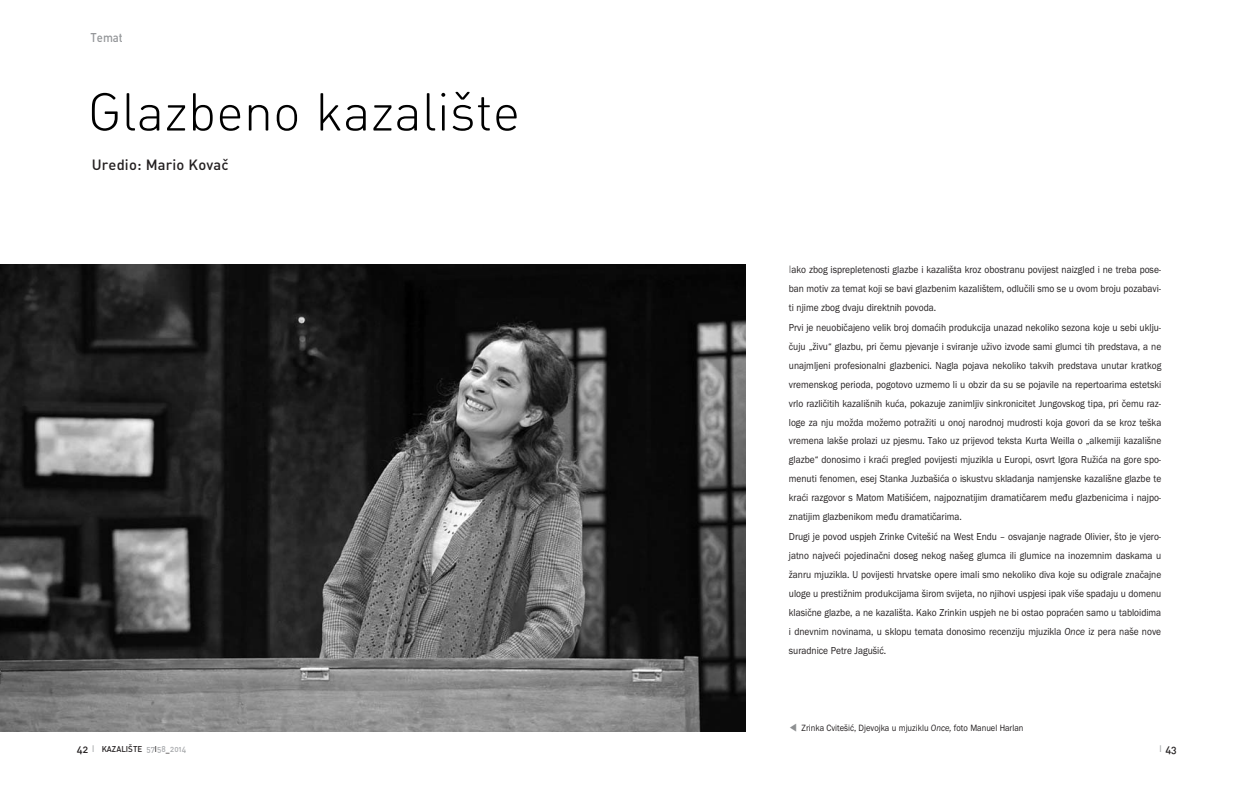
<style>
.page{position:relative;width:1251px;height:798px;background:#fff}
.page>*{position:absolute;margin:0;border:0;box-sizing:border-box;transform-origin:0 0}
.t1{font:52.5px "DIN Light Rounded";color:#000}
.t2{font:14.7px "DIN Medium Rounded";letter-spacing:.01em;color:#231f20}
.t3{font:12.6px "DIN Medium Rounded";color:#939598;scale:.9 1}
.t4{font:10.5px/18.9px "Franklin Gothic";color:#231f20;text-align:justify;scale:.9 1}
.t5{font:10.5px "DIN Medium Rounded";color:#231f20}
.t6{font:9.45px "Franklin Gothic";color:#231f20;scale:.9 1}
.t7{font:8.4px "DIN Medium Rounded";color:#231f20;scale:.95 1}
.s1{font-family:"DIN Light Rounded"}
.s2{font-style:italic}
.s3{font-size:10.5px}
.s4{font-size:9.45px;color:#a5a7a9}
.s5{color:#a7a9ac}
</style>
<div class="page">
<img style="left:0;top:264px;width:745px;height:468px">
<p class="t3" style="left:91px;top:33px;width:37px">Temat</p>
<h1 class="t1" style="left:88px;top:93px;width:434px">Glazbeno kazalište</h1>
<h2 class="t2" style="left:92px;top:160px;width:138px">Uredio: Mario Kovač</h2>
<p class="t4" style="left:789px;top:261px;width:415px"><span class="s1">I</span>ako zbog isprepletenosti glazbe i kazališta kroz obostranu povijest naizgled i ne treba pose&shy;ban motiv za temat koji se bavi glazbenim kazalištem, odlučili smo se u ovom broju pozabavi&shy;ti njime zbog dvaju direktnih povoda.</p>
<p class="t4" style="left:789px;top:319px;width:415px">Prvi je neuobičajeno velik broj domaćih produkcija unazad nekoliko sezona koje u sebi uklju&shy;čuju „živu“ glazbu, pri čemu pjevanje i sviranje uživo izvode sami glumci tih predstava, a ne unajmljeni profesionalni glazbenici. Nagla pojava nekoliko takvih predstava unutar kratkog vremenskog perioda, pogotovo uzmemo li u obzir da su se pojavile na repertoarima estetski vrlo različitih kazališnih kuća, pokazuje zanimljiv sinkronicitet Jungovskog tipa, pri čemu raz&shy;loge za nju možda možemo potražiti u onoj narodnoj mudrosti koja govori da se kroz teška vremena lakše prolazi uz pjesmu. Tako uz prijevod teksta Kurta Weilla o „alkemiji kazališne glazbe“ donosimo i kraći pregled povijesti mjuzikla u Europi, osvrt Igora Ružića na gore spo&shy;menuti fenomen, esej Stanka Juzbašića o iskustvu skladanja namjenske kazališne glazbe te kraći razgovor s Matom Matišićem, najpoznatijim dramatičarem među glazbenicima i najpo&shy;znatijim glazbenikom među dramatičarima.</p>
<p class="t4" style="left:789px;top:528px;width:415px">Drugi je povod uspjeh Zrinke Cvitešić na West Endu – osvajanje nagrade Olivier, što je vjero&shy;jatno najveći pojedinačni doseg nekog našeg glumca ili glumice na inozemnim daskama u žanru mjuzikla. U povijesti hrvatske opere imali smo nekoliko diva koje su odigrale značajne uloge u prestižnim produkcijama širom svijeta, no njihovi uspjesi ipak više spadaju u domenu klasične glazbe, a ne kazališta. Kako Zrinkin uspjeh ne bi ostao popraćen samo u tabloidima i dnevnim novinama, u sklopu temata donosimo recenziju mjuzikla <span class="s2">Once</span> iz pera naše nove suradnice Petre Jagušić.</p>
<p class="t6" style="left:802px;top:724px;width:248px">Zrinka Cvitešić, Djevojka u mjuziklu <span class="s2">Once,</span> foto Manuel Harlan</p>
<p class="t7" style="left:77px;top:746px;width:117px"><span class="s3">42</span> <span class="s4">I</span> KAZALIŠTE <span class="s5">57</span>I<span class="s5">58</span>_<span class="s5">2014</span></p>
<p class="t5" style="left:1159px;top:745px;width:19px"><span class="s4">I</span> 43</p>
</div>
